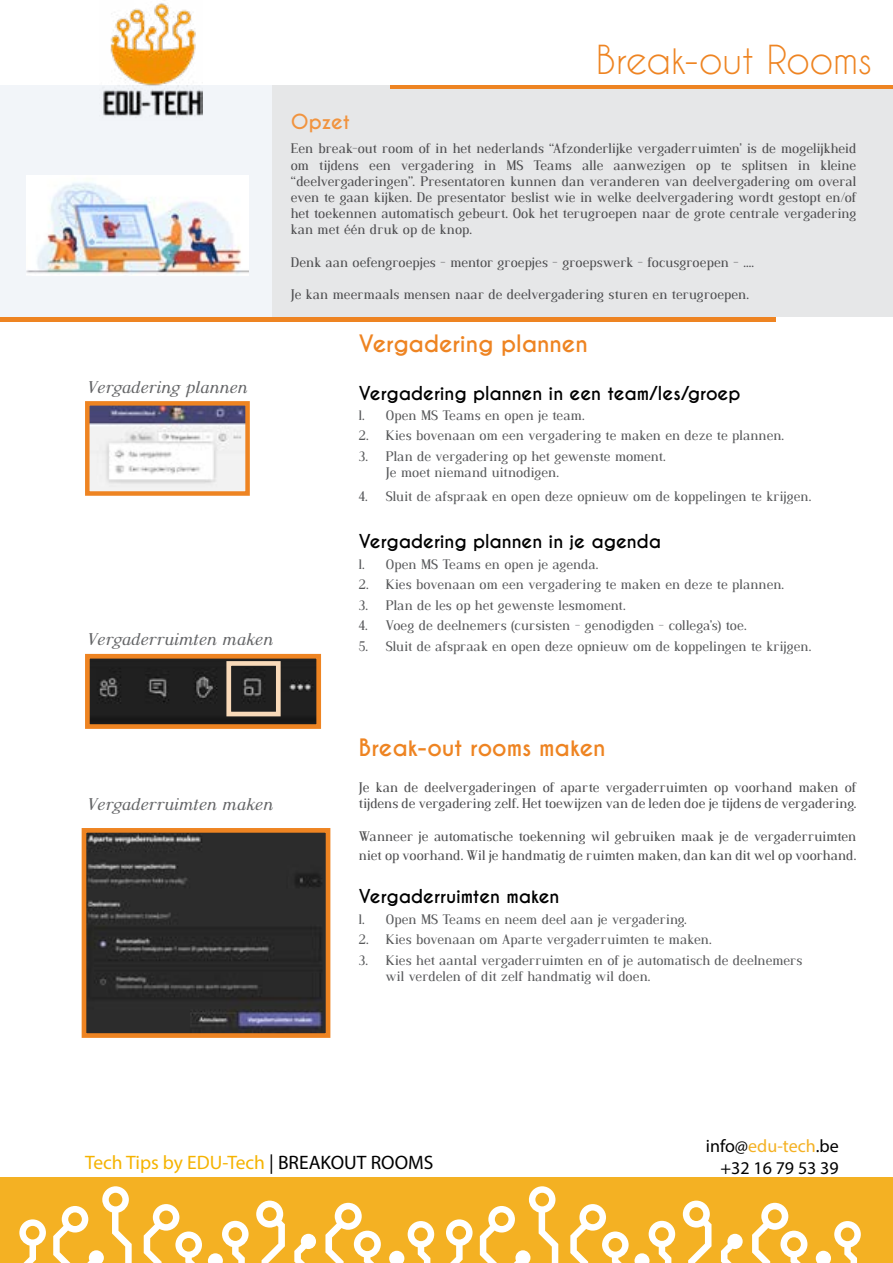
<style>
.page{position:relative;width:893px;height:1263px;background:#fff}
.page>*{position:absolute;margin:0;border:0;box-sizing:border-box;transform-origin:0 0}
.t1{font:37.5px "Caviar Dreams";letter-spacing:-.01em;color:#ee8422}
.t2{font:700 22.5px "Caviar Dreams";letter-spacing:-.01em;color:#ee8422}
.t3{font:19.5px "Myriad Pro";color:#f5b300}
.t4{font:700 19.5px "Caviar Dreams";letter-spacing:-.025em;color:#f1943f}
.t5{font:700 18px "Caviar Dreams";letter-spacing:-.01em;color:#000}
.t6{font:18px/21.6px "Myriad Pro";color:#000101;text-align:right}
.t7{font:italic 16.5px "Dustismo Roman";letter-spacing:-.005em;color:#636466}
.t8{font:13.5px/16.2px "Dustismo Roman";color:#4d4d4f}
.t9{font:13.5px/16.2px "Dustismo Roman";color:#58595b}
.s1{color:#000}
.s2{color:#f4b123}
</style>
<div class="page">
<div style="left:271px;top:85px;width:622px;height:232px;background:#e6e7e8"></div>
<div style="left:0;top:85px;width:271px;height:232px;background:#f2f5f9"></div>
<img style="left:26px;top:175px;width:223px;height:101px">
<img style="left:90px;top:406px;width:155px;height:85px">
<div style="left:85px;top:401px;width:165px;height:95px;border:4px solid #ee8422"></div>
<img style="left:103px;top:3px;width:99px;height:115px">
<hr style="left:0;top:317px;width:776px;height:4px;background:#ee8422">
<hr style="left:390px;top:85px;width:503px;height:3px;background:#ee8422">
<img style="left:91px;top:660px;width:224px;height:63px">
<div style="left:85px;top:654px;width:236px;height:75px;border:5px solid #ee8422"></div>
<div style="left:226px;top:661px;width:55px;height:55px;border:5px solid #f9dab9"></div>
<img style="left:88px;top:834px;width:236px;height:198px">
<div style="left:82px;top:828px;width:248px;height:210px;border:5px solid #ee8422"></div>
<div style="left:441px;top:1177px;width:452px;height:86px;background:#f4b123"></div>
<svg style="left:683px;top:1200px;width:28px;height:63px"></svg>
<svg style="left:721px;top:1234px;width:22px;height:29px"></svg>
<svg style="left:816px;top:1221px;width:45px;height:42px"></svg>
<svg style="left:752px;top:1203px;width:55px;height:60px"></svg>
<svg style="left:570px;top:1204px;width:105px;height:59px"></svg>
<svg style="left:480px;top:1186px;width:78px;height:77px"></svg>
<svg style="left:446px;top:1219px;width:27px;height:44px"></svg>
<div style="left:0;top:1177px;width:446px;height:86px;background:#f4b123"></div>
<svg style="left:256px;top:1200px;width:29px;height:63px"></svg>
<svg style="left:208px;top:1221px;width:41px;height:42px"></svg>
<svg style="left:294px;top:1234px;width:22px;height:29px"></svg>
<svg style="left:389px;top:1221px;width:45px;height:42px"></svg>
<svg style="left:325px;top:1203px;width:56px;height:60px"></svg>
<svg style="left:144px;top:1204px;width:58px;height:59px"></svg>
<svg style="left:53px;top:1186px;width:79px;height:77px"></svg>
<svg style="left:19px;top:1219px;width:27px;height:44px"></svg>
<p class="t7" style="left:89px;top:376px;width:160px">Vergadering plannen</p>
<p class="t7" style="left:89px;top:627px;width:186px">Vergaderruimten maken</p>
<h1 class="t1" style="left:596px;top:37px;width:278px">Break-out Rooms</h1>
<h3 class="t4" style="left:291px;top:110px;width:61px">Opzet</h3>
<p class="t8" style="left:291px;top:140px;width:567px;text-align:justify">Een break-out room of in het nederlands “Afzonderlijke vergaderruimten’ is de mogelijkheid om tijdens een vergadering in MS Teams alle aanwezigen op te splitsen in kleine “deelvergaderingen”. Presentatoren kunnen dan veranderen van deelvergadering om overal even te gaan kijken. De presentator beslist wie in welke deelvergadering wordt gestopt en/of het toekennen automatisch gebeurt. Ook het terugroepen naar de grote centrale vergadering kan met één druk op de knop.</p>
<p class="t8" style="left:291px;top:253px;width:465px">Denk aan oefengroepjes - mentor groepjes - groepswerk - focusgroepen - ....</p>
<p class="t8" style="left:291px;top:286px;width:460px">Je kan meermaals mensen naar de deelvergadering sturen en terugroepen.</p>
<h2 class="t2" style="left:359px;top:330px;width:230px">Vergadering plannen</h2>
<h3 class="t5" style="left:359px;top:382px;width:383px">Vergadering plannen in een team/les/groep</h3>
<p class="t9" style="left:359px;top:407px;width:227px">1. Open MS Teams en open je team.</p>
<p class="t9" style="left:359px;top:427px;width:427px">2. Kies bovenaan om een vergadering te maken en deze te plannen.</p>
<p class="t9" style="left:386px;top:447px;width:281px;text-indent:-27px">3. Plan de vergadering op het gewenste moment.<br>Je moet niemand uitnodigen.</p>
<p class="t9" style="left:359px;top:488px;width:454px">4. Sluit de afspraak en open deze opnieuw om de koppelingen te krijgen.</p>
<h3 class="t5" style="left:359px;top:531px;width:304px">Vergadering plannen in je agenda</h3>
<p class="t9" style="left:359px;top:555px;width:241px">1. Open MS Teams en open je agenda.</p>
<p class="t9" style="left:359px;top:576px;width:427px">2. Kies bovenaan om een vergadering te maken en deze te plannen.</p>
<p class="t9" style="left:359px;top:596px;width:268px">3. Plan de les op het gewenste lesmoment.</p>
<p class="t9" style="left:359px;top:617px;width:389px">4. Voeg de deelnemers (cursisten - genodigden - collega’s) toe.</p>
<p class="t9" style="left:359px;top:637px;width:454px">5. Sluit de afspraak en open deze opnieuw om de koppelingen te krijgen.</p>
<p class="t7" style="left:89px;top:792px;width:186px">Vergaderruimten maken</p>
<h2 class="t2" style="left:359px;top:733px;width:248px">Break-out rooms maken</h2>
<p class="t8" style="left:359px;top:779px;width:499px">Je kan de deelvergaderingen of aparte vergaderruimten op voorhand maken of tijdens de vergadering zelf. Het toewijzen van de leden doe je tijdens de vergadering.</p>
<p class="t8" style="left:359px;top:826px;width:499px;line-height:19.5px">Wanneer je automatische toekenning wil gebruiken maak je de vergaderruimten niet op voorhand. Wil je handmatig de ruimten maken, dan kan dit wel op voorhand.</p>
<h3 class="t5" style="left:359px;top:885px;width:202px">Vergaderruimten maken</h3>
<p class="t9" style="left:359px;top:910px;width:329px">1. Open MS Teams en neem deel aan je vergadering.</p>
<p class="t9" style="left:359px;top:931px;width:354px">2. Kies bovenaan om Aparte vergaderruimten te maken.</p>
<p class="t9" style="left:386px;top:951px;width:418px;text-indent:-27px">3. Kies het aantal vergaderruimten en of je automatisch de deelnemers wil verdelen of dit zelf handmatig wil doen.</p>
<h3 class="t3" style="left:85px;top:1150px;width:350px">Tech Tips by EDU-Tech <span class="s1">| BREAKOUT ROOMS</span></h3>
<h3 class="t6" style="left:706px;top:1135px;width:134px">info@<span class="s2">edu-tech</span>.be +32 16 79 53 39</h3>
</div>
